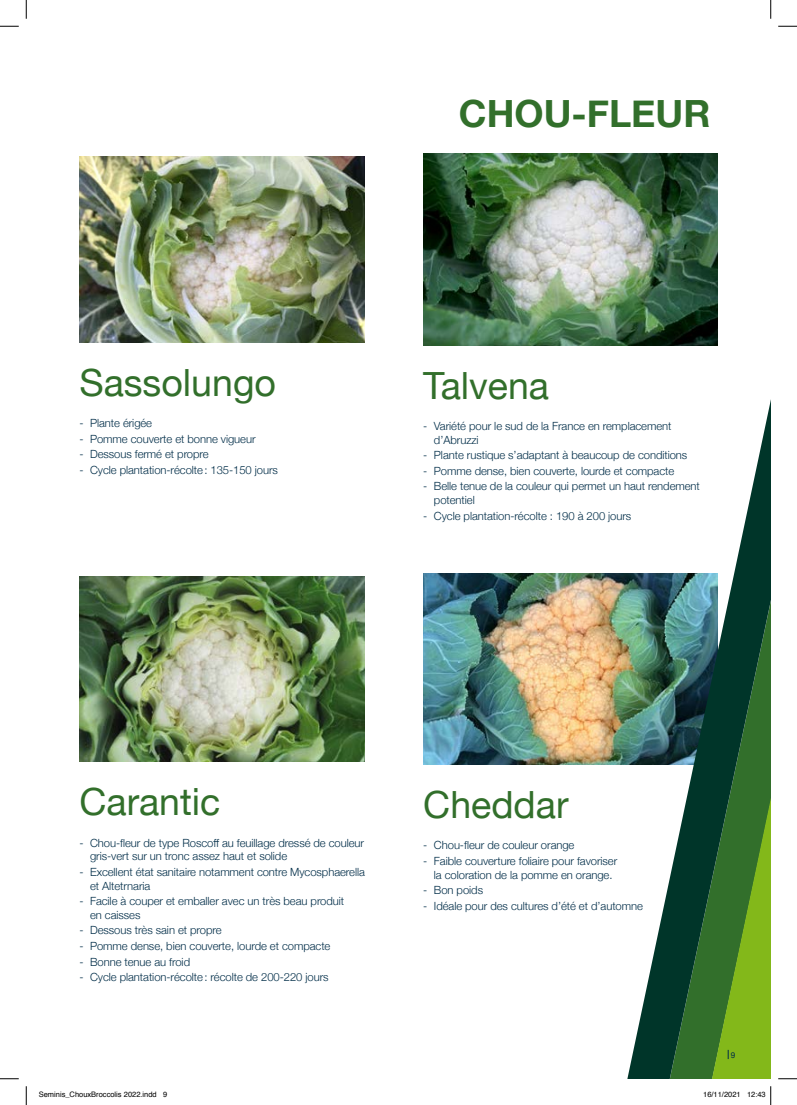
<style>
.page{position:relative;width:797px;height:1105px;background:#fff}
.page>*{position:absolute;margin:0;border:0;box-sizing:border-box;transform-origin:0 0}
.t1{font:37.5px "Helvetica Neue";color:#326f2b}
.t2{font:700 37.5px "Helvetica Neue";color:#326f2b}
.t3{font:300 11.25px/13.8px "Helvetica Neue";letter-spacing:-.005em;color:#002d48}
.t4{font:8.12px "Helvetica Neue";color:#002d48}
.t5{font:7.5px "Helvetica";color:#000}
</style>
<div class="page">
<img style="left:423px;top:573px;width:200px;height:191px">
<img style="left:623px;top:153px;width:83px;height:926px">
<svg style="left:706px;top:153px;width:64px;height:926px"></svg>
<img style="left:79px;top:157px;width:286px;height:185px">
<img style="left:423px;top:154px;width:294px;height:191px">
<img style="left:79px;top:576px;width:286px;height:186px">
<svg style="left:0;top:25px;width:19px;height:2px"></svg>
<svg style="left:778px;top:25px;width:19px;height:2px"></svg>
<svg style="left:0;top:1078px;width:19px;height:1px"></svg>
<svg style="left:778px;top:1078px;width:19px;height:1px"></svg>
<svg style="left:25px;top:0;width:2px;height:19px"></svg>
<svg style="left:25px;top:1086px;width:2px;height:19px"></svg>
<svg style="left:770px;top:0;width:1px;height:19px"></svg>
<svg style="left:770px;top:1086px;width:1px;height:19px"></svg>
<h1 class="t1" style="left:79px;top:355px;width:198px">Sassolungo</h1>
<p class="t3" style="left:79px;top:415px;width:74px">- Plante érigée</p>
<p class="t3" style="left:79px;top:431px;width:178px">- Pomme couverte et bonne vigueur</p>
<p class="t3" style="left:79px;top:447px;width:131px">- Dessous fermé et propre</p>
<p class="t3" style="left:79px;top:462px;width:200px">- Cycle plantation-récolte: 135-150 jours</p>
<h1 class="t2" style="left:459px;top:84px;width:253px">CHOU-FLEUR</h1>
<h1 class="t1" style="left:423px;top:358px;width:127px">Talvena</h1>
<p class="t3" style="left:434px;top:418px;width:239px;text-indent:-11px">- Variété pour le sud de la France en remplacement d’Abruzzi</p>
<p class="t3" style="left:423px;top:448px;width:265px">- Plante rustique s’adaptant à beaucoup de conditions</p>
<p class="t3" style="left:423px;top:463px;width:252px">- Pomme dense, bien couverte, lourde et compacte</p>
<p class="t3" style="left:434px;top:479px;width:267px;text-indent:-11px">- Belle tenue de la couleur qui permet un haut rendement potentiel</p>
<p class="t3" style="left:423px;top:508px;width:209px">- Cycle plantation-récolte : 190 à 200 jours</p>
<h1 class="t1" style="left:79px;top:775px;width:142px">Carantic</h1>
<p class="t3" style="left:90px;top:835px;width:275px;text-indent:-11px">- Chou-fleur de type Roscoff au feuillage dressé de couleur gris-vert sur un tronc assez haut et solide</p>
<p class="t3" style="left:90px;top:864px;width:276px;text-indent:-11px">- Excellent état sanitaire notamment contre Mycosphaerella et Altetrnaria</p>
<p class="t3" style="left:90px;top:893px;width:256px;text-indent:-11px">- Facile à couper et emballer avec un très beau produit en caisses</p>
<p class="t3" style="left:79px;top:923px;width:144px">- Dessous très sain et propre</p>
<p class="t3" style="left:79px;top:938px;width:252px">- Pomme dense, bien couverte, lourde et compacte</p>
<p class="t3" style="left:79px;top:954px;width:112px">- Bonne tenue au froid</p>
<p class="t3" style="left:79px;top:969px;width:251px">- Cycle plantation-récolte: récolte de 200-220 jours</p>
<h1 class="t1" style="left:423px;top:778px;width:147px">Cheddar</h1>
<p class="t3" style="left:423px;top:838px;width:153px">- Chou-fleur de couleur orange</p>
<p class="t3" style="left:423px;top:853px;width:195px;text-align:center">- Faible couverture foliaire pour favoriser la coloration de la pomme en orange.</p>
<p class="t3" style="left:423px;top:882px;width:61px">- Bon poids</p>
<p class="t3" style="left:423px;top:898px;width:221px">- Idéale pour des cultures d’été et d’automne</p>
<p class="t4" style="left:730px;top:1049px;width:6px">9</p>
<p class="t5" style="left:39px;top:1089px;width:130px">Seminis_ChouxBroccolis 2022.indd 9</p>
<p class="t5" style="left:703px;top:1089px;width:64px">16/11/2021 12:43</p>
</div>
